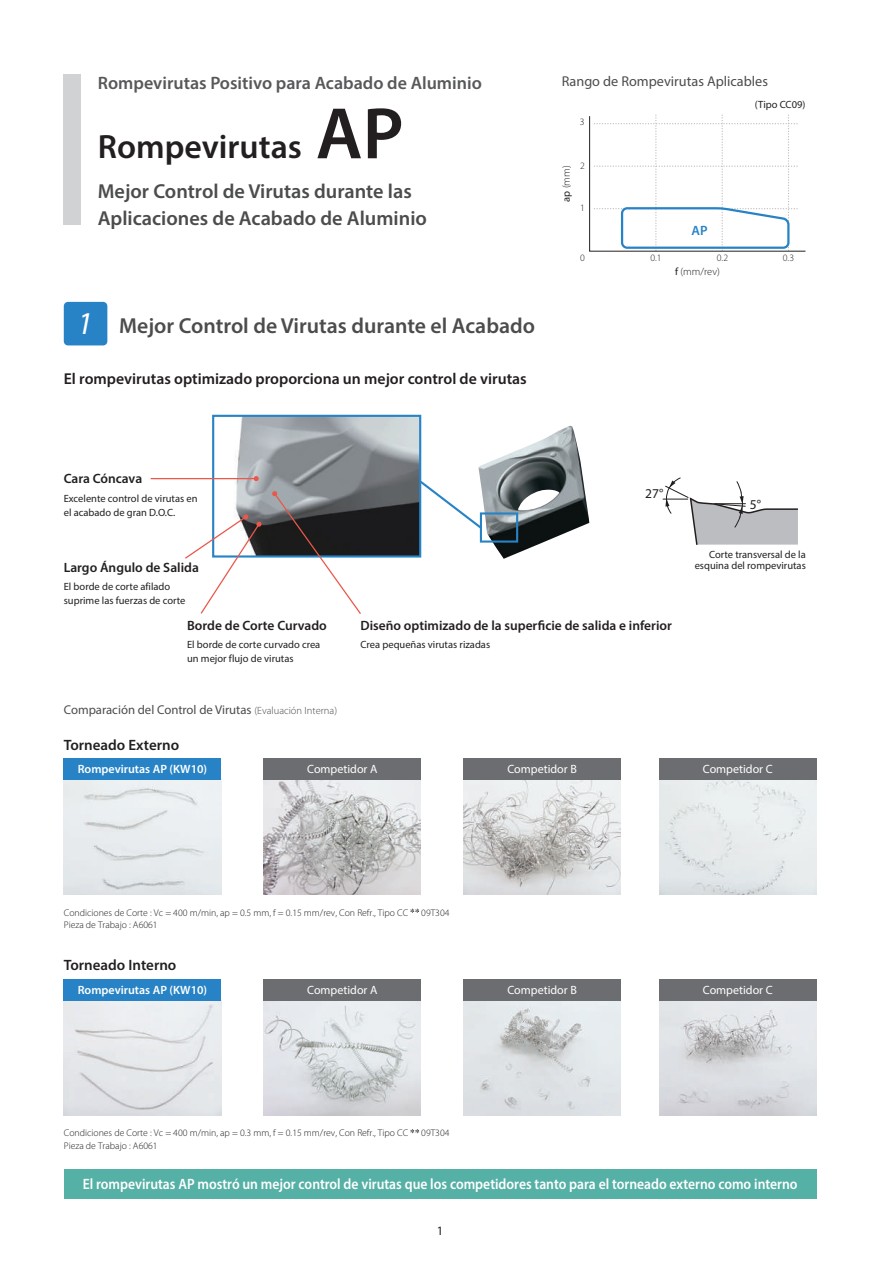
<style>
.page{position:relative;width:893px;height:1263px;background:#fff}
.page>*{position:absolute;margin:0;border:0;box-sizing:border-box;transform-origin:0 0}
.t1{font:600 33.75px "Myriad Pro";color:#231f20}
.t2{font:600 21.75px "Myriad Pro";color:#4b4c4d}
.t3{font:600 20.25px/27px "Myriad Pro";color:#4b4c4d}
.t4{font:600 18px "Myriad Pro";color:#57585a}
.t5{font:600 15.75px "Myriad Pro";color:#231f20}
.t6{font:600 15px "Myriad Pro";color:#fff;scale:.91 1}
.t7{font:600 15px "Myriad Pro";color:#231f20}
.t8{font:14.25px "Myriad Pro";color:#4b4c4d}
.t9{font:600 13.5px "Myriad Pro";color:#231f20}
.t10{font:13.5px "Myriad Pro";color:#231f20}
.t11{font:600 13.5px "Myriad Pro";color:#2783c5}
.t12{font:12.75px "Myriad Pro";color:#4b4c4d}
.t13{font:12.75px "Myriad Pro";color:#231f20}
.t14{font:12px "Myriad Pro";color:#fff}
.t15{font:600 12px "Myriad Pro";color:#fff}
.t16{font:10.5px/13.8px "Myriad Pro";color:#231f20}
.t17{font:300 10.5px "Myriad Pro";color:#231f20}
.t18{font:300 9.75px "Myriad Pro";color:#231f20}
.s1{font-size:73.5px}
.s2{font-weight:400;font-style:italic;font-size:31.95px;color:#fff}
.s3{font-weight:400}
.s4{font-weight:300;font-size:10.5px}
</style>
<div class="page">
<img style="left:222px;top:418px;width:196px;height:136px">
<div style="left:212px;top:415px;width:209px;height:142px;border:2px solid #2783c5"></div>
<img style="left:64px;top:780px;width:157px;height:115px">
<img style="left:64px;top:1000px;width:157px;height:115px">
<img style="left:264px;top:780px;width:157px;height:115px">
<img style="left:264px;top:1000px;width:157px;height:115px">
<img style="left:463px;top:780px;width:158px;height:115px">
<img style="left:463px;top:1000px;width:158px;height:115px">
<img style="left:659px;top:780px;width:157px;height:115px">
<img style="left:659px;top:1000px;width:157px;height:115px">
<div style="left:64px;top:302px;width:43px;height:43px;background:#2783c5;border-radius:4px"></div>
<svg style="left:589px;top:115px;width:217px;height:136px"></svg>
<svg style="left:254px;top:476px;width:5px;height:5px"></svg>
<svg style="left:410px;top:909px;width:9px;height:4px"></svg>
<svg style="left:410px;top:1129px;width:9px;height:4px"></svg>
<div style="left:64px;top:1169px;width:752px;height:30px;background:#55b0a5"></div>
<div style="left:264px;top:979px;width:157px;height:21px;background:#6c6d70"></div>
<div style="left:264px;top:759px;width:157px;height:21px;background:#6c6d70"></div>
<div style="left:463px;top:979px;width:158px;height:21px;background:#6c6d70"></div>
<div style="left:463px;top:759px;width:158px;height:21px;background:#6c6d70"></div>
<div style="left:659px;top:979px;width:157px;height:21px;background:#6c6d70"></div>
<div style="left:659px;top:759px;width:157px;height:21px;background:#6c6d70"></div>
<div style="left:64px;top:979px;width:157px;height:21px;background:#2783c5"></div>
<div style="left:64px;top:759px;width:157px;height:21px;background:#2783c5"></div>
<svg style="left:663px;top:477px;width:135px;height:68px"></svg>
<img style="left:478px;top:426px;width:111px;height:133px">
<div style="left:480px;top:512px;width:38px;height:31px;border:2px solid #2783c5"></div>
<svg style="left:418px;top:479px;width:66px;height:52px"></svg>
<hr style="left:151px;top:478px;width:105px;height:1px;background:#e9584b">
<svg style="left:185px;top:514px;width:77px;height:100px"></svg>
<svg style="left:272px;top:491px;width:90px;height:123px"></svg>
<div style="left:64px;top:74px;width:17px;height:151px;background:#d1d2d4"></div>
<h3 class="t4" style="left:98px;top:72px;width:386px">Rompevirutas Positivo para Acabado de Aluminio</h3>
<h1 class="t1" style="left:98px;top:125px;width:307px">Rompevirutas <span class="s1">AP</span></h1>
<h3 class="t3" style="left:98px;top:177px;width:331px">Mejor Control de Virutas durante las<br>Aplicaciones de Acabado de Aluminio</h3>
<h2 class="t2" style="left:77px;top:312px;width:459px"><span class="s2">1</span> Mejor Control de Virutas durante el Acabado</h2>
<h3 class="t5" style="left:64px;top:369px;width:465px">El rompevirutas optimizado proporciona un mejor control de virutas</h3>
<h3 class="t8" style="left:562px;top:73px;width:208px">Rango de Rompevirutas Aplicables</h3>
<p class="t17" style="left:560px;top:202px;width:38px;rotate:-90deg"><span class="s3">ap</span> (mm)</p>
<p class="t18" style="left:580px;top:116px;width:6px">3</p>
<p class="t18" style="left:580px;top:160px;width:6px">2</p>
<p class="t18" style="left:580px;top:202px;width:6px">1</p>
<p class="t11" style="left:691px;top:222px;width:18px">AP</p>
<p class="t16" style="left:755px;top:97px;width:52px">(Tipo CC09)</p>
<p class="t18" style="left:580px;top:253px;width:6px">0</p>
<p class="t18" style="left:650px;top:253px;width:13px">0.1</p>
<p class="t18" style="left:717px;top:253px;width:13px">0.2</p>
<p class="t18" style="left:783px;top:253px;width:13px">0.3</p>
<p class="t17" style="left:675px;top:266px;width:46px"><span class="s3">f</span> (mm/rev)</p>
<p class="t9" style="left:64px;top:470px;width:80px">Cara Cóncava</p>
<p class="t16" style="left:64px;top:491px;width:135px">Excelente control de virutas en el acabado de gran D.O.C.</p>
<p class="t9" style="left:64px;top:558px;width:137px">Largo Ángulo de Salida</p>
<p class="t16" style="left:64px;top:580px;width:123px">El borde de corte afilado suprime las fuerzas de corte</p>
<p class="t10" style="left:645px;top:485px;width:20px">27°</p>
<p class="t10" style="left:750px;top:496px;width:13px">5°</p>
<p class="t16" style="left:695px;top:549px;width:113px;line-height:10.5px;text-align:right">Corte transversal de la esquina del rompevirutas</p>
<p class="t9" style="left:187px;top:616px;width:141px">Borde de Corte Curvado</p>
<p class="t9" style="left:360px;top:616px;width:313px">Diseño optimizado de la superficie de salida e inferior</p>
<p class="t16" style="left:187px;top:638px;width:135px">El borde de corte curvado crea un mejor flujo de virutas</p>
<p class="t16" style="left:360px;top:638px;width:131px">Crea pequeñas virutas rizadas</p>
<p class="t12" style="left:64px;top:702px;width:275px">Comparación del Control de Virutas <span class="s4">(Evaluación Interna)</span></p>
<h3 class="t7" style="left:64px;top:735px;width:117px">Torneado Externo</h3>
<p class="t15" style="left:78px;top:762px;width:131px">Rompevirutas AP (KW10)</p>
<p class="t14" style="left:307px;top:762px;width:72px">Competidor A</p>
<p class="t18" style="left:64px;top:907px;width:346px">Condiciones de Corte : Vc = 400 m/min, ap = 0.5 mm, f = 0.15 mm/rev, Con Refr., Tipo CC</p>
<p class="t18" style="left:421px;top:907px;width:30px">09T304</p>
<p class="t18" style="left:64px;top:920px;width:95px">Pieza de Trabajo : A6061</p>
<h3 class="t7" style="left:64px;top:956px;width:114px">Torneado Interno</h3>
<p class="t15" style="left:78px;top:982px;width:131px">Rompevirutas AP (KW10)</p>
<p class="t14" style="left:307px;top:982px;width:72px">Competidor A</p>
<p class="t14" style="left:507px;top:762px;width:71px">Competidor B</p>
<p class="t14" style="left:507px;top:982px;width:71px">Competidor B</p>
<p class="t14" style="left:703px;top:762px;width:71px">Competidor C</p>
<p class="t14" style="left:703px;top:982px;width:71px">Competidor C</p>
<p class="t18" style="left:64px;top:1127px;width:346px">Condiciones de Corte : Vc = 400 m/min, ap = 0.3 mm, f = 0.15 mm/rev, Con Refr., Tipo CC</p>
<p class="t18" style="left:421px;top:1127px;width:30px">09T304</p>
<p class="t18" style="left:64px;top:1140px;width:95px">Pieza de Trabajo : A6061</p>
<h3 class="t6" style="left:83px;top:1175px;width:787px">El rompevirutas AP mostró un mejor control de virutas que los competidores tanto para el torneado externo como interno</h3>
<p class="t13" style="left:437px;top:1223px;width:8px">1</p>
</div>
